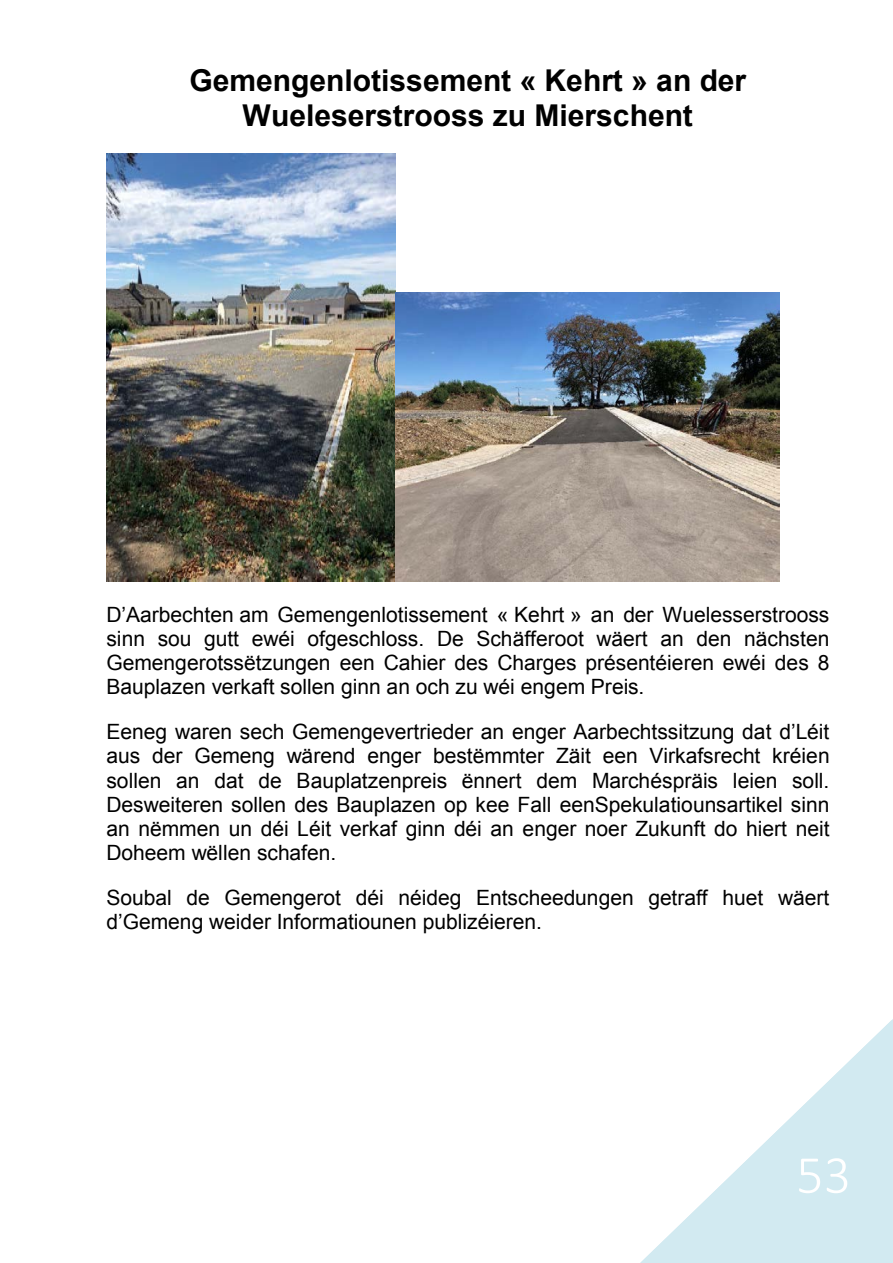
<style>
.page{position:relative;width:893px;height:1263px;background:#fff}
.page>*{position:absolute;margin:0;border:0;box-sizing:border-box;transform-origin:0 0}
.t1{font:300 54px "Calibri";color:#fff}
.t2{font:700 30px/34.5px "Arial";color:#000;text-align:center}
.t3{font:21px/24.2px "Arial";color:#000;text-align:justify}
</style>
<div class="page">
<svg style="left:641px;top:1020px;width:251px;height:243px;fill:#d2eaf1"></svg>
<hr style="left:396px;top:154px;width:1px;height:427px;background:#000">
<img style="left:106px;top:154px;width:290px;height:427px">
<img style="left:396px;top:292px;width:383px;height:289px">
<h2 class="t2" style="left:189px;top:64px;width:558px">Gemengenlotissement « Kehrt » an der<br>Wueleserstrooss zu Mierschent</h2>
<p class="t3" style="left:106px;top:602px;width:725px">D’Aarbechten am Gemengenlotissement « Kehrt » an der Wuelesserstrooss sinn sou gutt ewéi ofgeschloss. De Schäfferoot wäert an den nächsten Gemengerotssëtzungen een Cahier des Charges présentéieren ewéi des 8<br>Bauplazen verkaft sollen ginn an och zu wéi engem Preis.</p>
<p class="t3" style="left:106px;top:720px;width:725px">Eeneg waren sech Gemengevertrieder an enger Aarbechtssitzung dat d’Léit aus der Gemeng wärend enger bestëmmter Zäit een Virkafsrecht kréien sollen an dat de Bauplatzenpreis ënnert dem Marchéspräis leien soll.<br>Desweiteren sollen des Bauplazen op kee Fall eenSpekulatiounsartikel sinn an nëmmen un déi Léit verkaf ginn déi an enger noer Zukunft do hiert neit Doheem wëllen schafen.</p>
<p class="t3" style="left:106px;top:885px;width:724px">Soubal de Gemengerot déi néideg Entscheedungen getraff huet wäert d’Gemeng weider Informatiounen publizéieren.</p>
<h1 class="t1" style="left:796px;top:1141px;width:56px">53</h1>
</div>
